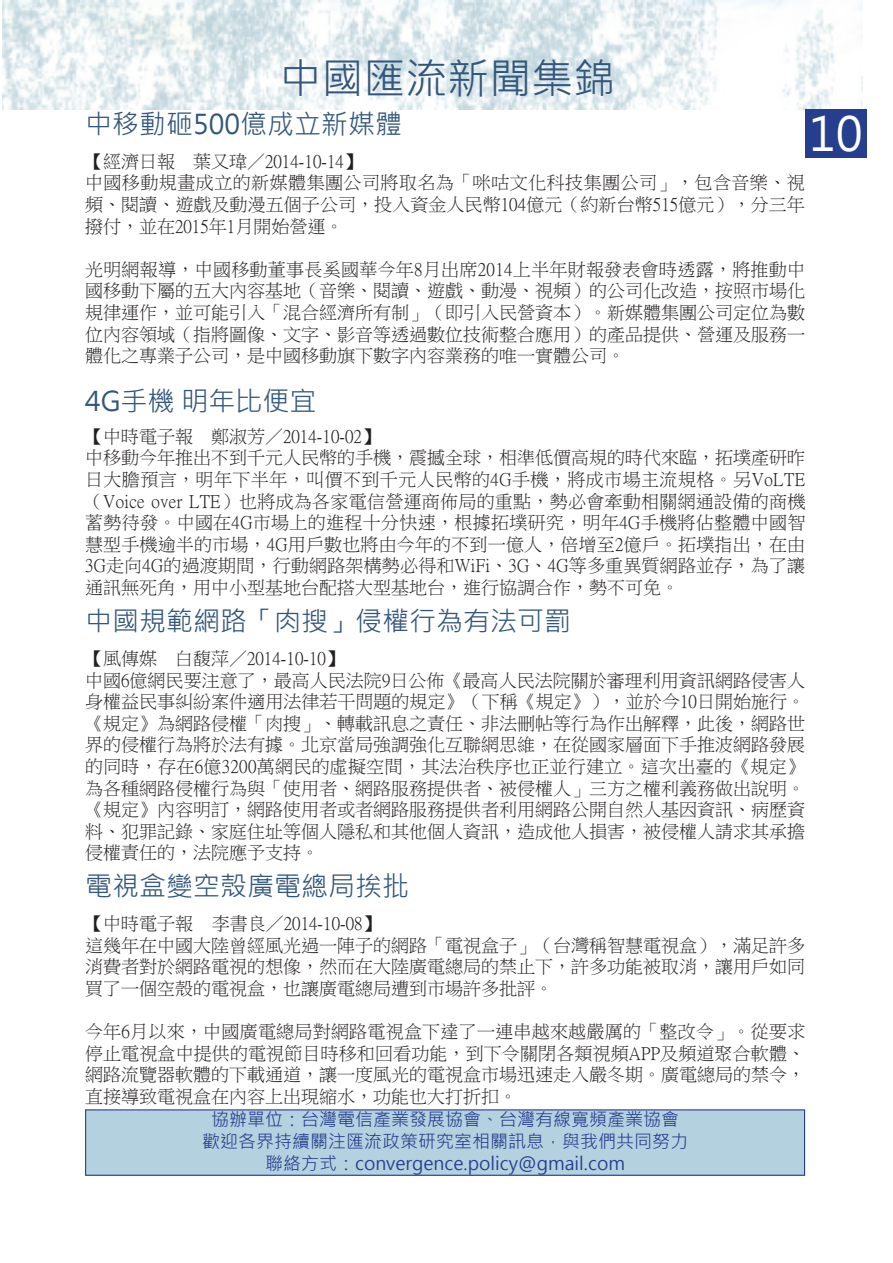
<style>
.page{position:relative;width:893px;height:1263px;background:#fff}
.page>*{position:absolute;margin:0;border:0;box-sizing:border-box;transform-origin:0 0}
.t1{font:46.5px "Microsoft Jheng Hei";color:#fff}
.t2{font:42px "Microsoft Jheng Hei";color:#33577c}
.t3{font:27px "Microsoft Jheng Hei";color:#33577c}
.t4{font:18px/21.6px "P Ming Li U";color:#231f20;text-align:justify}
.t5{font:18px "Microsoft Jheng Hei";color:#253f8e}
</style>
<div class="page">
<img style="left:3px;top:0;width:859px;height:110px">
<div style="left:86px;top:1110px;width:718px;height:65px;background:#b4d1e0"></div>
<div style="left:85px;top:1109px;width:720px;height:67px;border:1px solid #253f8e"></div>
<div style="left:805px;top:109px;width:61px;height:49px;background:#253f8e"></div>
<p class="t2" style="left:280px;top:52px;width:337px">中國匯流新聞集錦</p>
<p class="t3" style="left:85px;top:107px;width:318px">中移動砸500億成立新媒體</p>
<p class="t4" style="left:85px;top:150px;width:278px">【經濟日報　葉又瑋／2014-10-14】</p>
<p class="t4" style="left:85px;top:172px;width:721px">中國移動規畫成立的新媒體集團公司將取名為「咪咕文化科技集團公司」，包含音樂、視頻、閱讀、遊戲及動漫五個子公司，投入資金人民幣104億元（約新台幣515億元），分三年撥付，並在2015年1月開始營運。</p>
<p class="t4" style="left:85px;top:258px;width:722px">光明網報導，中國移動董事長奚國華今年8月出席2014上半年財報發表會時透露，將推動中國移動下屬的五大內容基地（音樂、閱讀、遊戲、動漫、視頻）的公司化改造，按照市場化規律運作，並可能引入「混合經濟所有制」（即引入民營資本）。新媒體集團公司定位為數位內容領域（指將圖像、文字、影音等透過數位技術整合應用）的產品提供、營運及服務一體化之專業子公司，是中國移動旗下數字內容業務的唯一實體公司。</p>
<p class="t1" style="left:809px;top:105px;width:55px">10</p>
<p class="t3" style="left:85px;top:384px;width:233px">4G手機 明年比便宜</p>
<p class="t4" style="left:85px;top:426px;width:296px">【中時電子報　鄭淑芳／2014-10-02】</p>
<p class="t4" style="left:85px;top:447px;width:722px">中移動今年推出不到千元人民幣的手機，震撼全球，相準低價高規的時代來臨，拓墣產研昨日大膽預言，明年下半年，叫價不到千元人民幣的4G手機，將成市場主流規格。另VoLTE（Voice over LTE）也將成為各家電信營運商佈局的重點，勢必會牽動相關網通設備的商機蓄勢待發。中國在4G市場上的進程十分快速，根據拓墣研究，明年4G手機將佔整體中國智慧型手機逾半的市場，4G用戶數也將由今年的不到一億人，倍增至2億戶。拓墣指出，在由3G走向4G的過渡期間，行動網路架構勢必得和WiFi、3G、4G等多重異質網路並存，為了讓通訊無死角，用中小型基地台配搭大型基地台，進行協調合作，勢不可免。</p>
<p class="t3" style="left:85px;top:604px;width:487px">中國規範網路「肉搜」侵權行為有法可罰</p>
<p class="t4" style="left:85px;top:648px;width:260px">【風傳媒　白馥萍／2014-10-10】</p>
<p class="t4" style="left:85px;top:669px;width:722px">中國6億網民要注意了，最高人民法院9日公佈《最高人民法院關於審理利用資訊網路侵害人身權益民事糾紛案件適用法律若干問題的規定》（下稱《規定》），並於今10日開始施行。《規定》為網路侵權「肉搜」、轉載訊息之責任、非法刪帖等行為作出解釋，此後，網路世界的侵權行為將於法有據。北京當局強調強化互聯網思維，在從國家層面下手推波網路發展的同時，存在6億3200萬網民的虛擬空間，其法治秩序也正並行建立。這次出臺的《規定》為各種網路侵權行為與「使用者、網路服務提供者、被侵權人」三方之權利義務做出說明。《規定》內容明訂，網路使用者或者網路服務提供者利用網路公開自然人基因資訊、病歷資料、犯罪記錄、家庭住址等個人隱私和其他個人資訊，造成他人損害，被侵權人請求其承擔侵權責任的，法院應予支持。</p>
<p class="t3" style="left:85px;top:869px;width:325px">電視盒變空殼廣電總局挨批</p>
<p class="t4" style="left:85px;top:913px;width:297px">【中時電子報 李書良／2014-10-08】</p>
<p class="t4" style="left:85px;top:934px;width:721px">這幾年在中國大陸曾經風光過一陣子的網路「電視盒子」（台灣稱智慧電視盒），滿足許多消費者對於網路電視的想像，然而在大陸廣電總局的禁止下，許多功能被取消，讓用戶如同買了一個空殼的電視盒，也讓廣電總局遭到市場許多批評。</p>
<p class="t4" style="left:85px;top:1021px;width:722px">今年6月以來，中國廣電總局對網路電視盒下達了一連串越來越嚴厲的「整改令」。從要求停止電視盒中提供的電視節目時移和回看功能，到下令關閉各類視頻APP及頻道聚合軟體、網路流覽器軟體的下載通道，讓一度風光的電視盒市場迅速走入嚴冬期。廣電總局的禁令，直接導致電視盒在內容上出現縮水，功能也大打折扣。</p>
<p class="t5" style="left:211px;top:1108px;width:469px">協辦單位：台灣電信產業發展協會、台灣有線寬頻產業協會</p>
<p class="t5" style="left:202px;top:1130px;width:487px">歡迎各界持續關注匯流政策研究室相關訊息，與我們共同努力</p>
<p class="t5" style="left:265px;top:1152px;width:361px">聯絡方式：convergence.policy@gmail.com</p>
</div>
